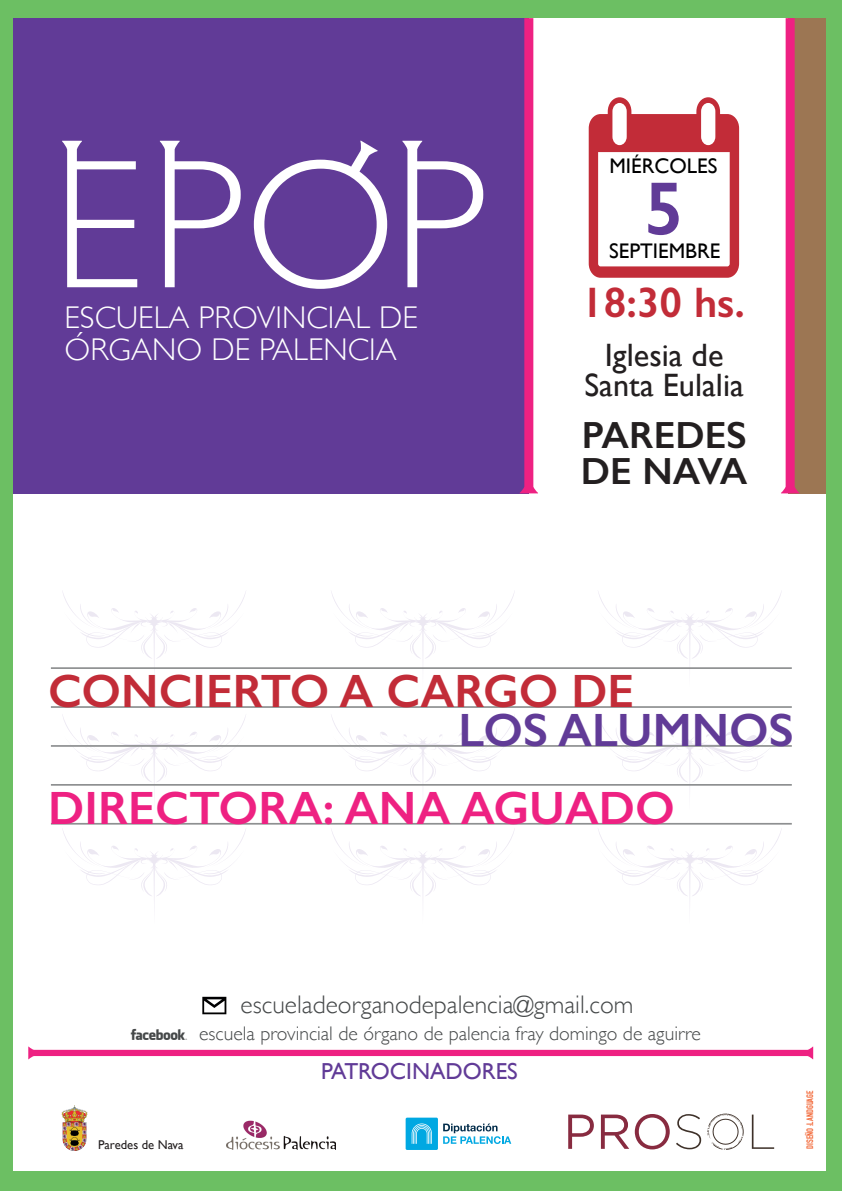
<style>
.page{position:relative;width:842px;height:1191px;background:#6cbf63}
.page>*{position:absolute;margin:0;border:0;box-sizing:border-box;transform-origin:0 0}
.t1{font:600 75.7px "Gill Sans";color:#613b97}
.t2{font:600 47px "Gill Sans";color:#ee2182}
.t3{font:600 47px "Gill Sans";color:#c22c38}
.t4{font:600 47px "Gill Sans";color:#613b97}
.t5{font:600 42.8px "Gill Sans";color:#c22c38}
.t6{font:600 38px/36.2px "Gill Sans";color:#231f20}
.t7{font:32.3px/30.8px "Gill Sans";color:#231f20;text-align:center}
.t8{font:300 31.4px/31.4px "Gill Sans";letter-spacing:.005em;color:#fff}
.t9{font:300 25.5px "Gill Sans";color:#454849}
.t10{font:23.1px "Gill Sans";color:#613b97}
.t11{font:21.1px "Gill Sans";color:#000001}
.t12{font:300 19.7px "Gill Sans";color:#454849}
.t13{font:12.7px "Gill Sans";color:#231f20}
.t14{font:700 9.2px "DIN Condensed";color:#f26432}
.s1{font-family:"Social Logos";font-weight:400}
</style>
<div class="page">
<div style="left:13px;top:18px;width:813px;height:1152px;background:#fff"></div>
<svg style="left:62px;top:591px;width:184px;height:76px"></svg>
<svg style="left:331px;top:591px;width:184px;height:68px"></svg>
<svg style="left:62px;top:829px;width:184px;height:75px"></svg>
<svg style="left:331px;top:829px;width:184px;height:67px"></svg>
<svg style="left:598px;top:829px;width:184px;height:70px"></svg>
<svg style="left:62px;top:715px;width:184px;height:75px"></svg>
<svg style="left:331px;top:715px;width:184px;height:71px"></svg>
<svg style="left:598px;top:715px;width:184px;height:71px"></svg>
<svg style="left:598px;top:591px;width:184px;height:70px"></svg>
<div style="left:13px;top:18px;width:516px;height:475px;background:#613b97"></div>
<div style="left:789px;top:18px;width:37px;height:475px;background:#9c7653"></div>
<svg style="left:520px;top:18px;width:18px;height:475px"></svg>
<svg style="left:781px;top:18px;width:18px;height:475px"></svg>
<hr style="left:51px;top:745px;width:741px;height:2px;background:#8e9091">
<hr style="left:51px;top:784px;width:741px;height:1px;background:#8e9091">
<hr style="left:51px;top:667px;width:741px;height:2px;background:#8e9091">
<hr style="left:51px;top:706px;width:741px;height:2px;background:#8e9091">
<hr style="left:51px;top:823px;width:741px;height:1px;background:#8e9091">
<svg style="left:568px;top:1114px;width:102px;height:35px"></svg>
<svg style="left:676px;top:1113px;width:98px;height:36px"></svg>
<svg style="left:254px;top:140px;width:133px;height:149px"></svg>
<svg style="left:62px;top:141px;width:75px;height:146px"></svg>
<svg style="left:160px;top:141px;width:81px;height:146px"></svg>
<svg style="left:402px;top:141px;width:81px;height:146px"></svg>
<svg style="left:589px;top:97px;width:150px;height:181px"></svg>
<svg style="left:28px;top:1046px;width:785px;height:13px"></svg>
<svg style="left:443px;top:1123px;width:68px;height:21px"></svg>
<div style="left:406px;top:1117px;width:32px;height:33px;background:#00a8e2;border-radius:2px"></div>
<svg style="left:412px;top:1123px;width:20px;height:20px"></svg>
<svg style="left:202px;top:996px;width:24px;height:18px"></svg>
<img style="left:61px;top:1105px;width:26px;height:45px">
<img style="left:226px;top:1120px;width:110px;height:29px">
<h3 class="t8" style="left:65px;top:301px;width:355px">ESCUELA PROVINCIAL DE<br>ÓRGANO DE PALENCIA</h3>
<p class="t11" style="left:609px;top:153px;width:109px">MIÉRCOLES</p>
<h1 class="t1" style="left:644px;top:163px;width:41px">5</h1>
<p class="t11" style="left:609px;top:239px;width:113px">SEPTIEMBRE</p>
<h3 class="t5" style="left:581px;top:277px;width:165px">18:30 hs.</h3>
<h3 class="t7" style="left:584px;top:339px;width:161px">Iglesia de<br>Santa Eulalia</h3>
<h3 class="t6" style="left:581px;top:416px;width:168px">PAREDES<br>DE NAVA</h3>
<h2 class="t3" style="left:48px;top:662px;width:587px">CONCIERTO A CARGO DE</h2>
<h2 class="t4" style="left:458px;top:701px;width:337px">LOS ALUMNOS</h2>
<h2 class="t2" style="left:48px;top:779px;width:628px">DIRECTORA: ANA AGUADO</h2>
<p class="t9" style="left:241px;top:984px;width:394px">escueladeorganodepalencia@gmail.com</p>
<p class="t12" style="left:129px;top:1017px;width:573px"><span class="s1">f</span> escuela provincial de órgano de palencia fray domingo de aguirre</p>
<p class="t10" style="left:321px;top:1058px;width:198px">PATROCINADORES</p>
<p class="t13" style="left:98px;top:1137px;width:87px">Paredes de Nava</p>
<p class="t14" style="left:804px;top:1149px;width:60px;rotate:-90deg">DISEÑO :LANDGUAGE</p>
</div>
